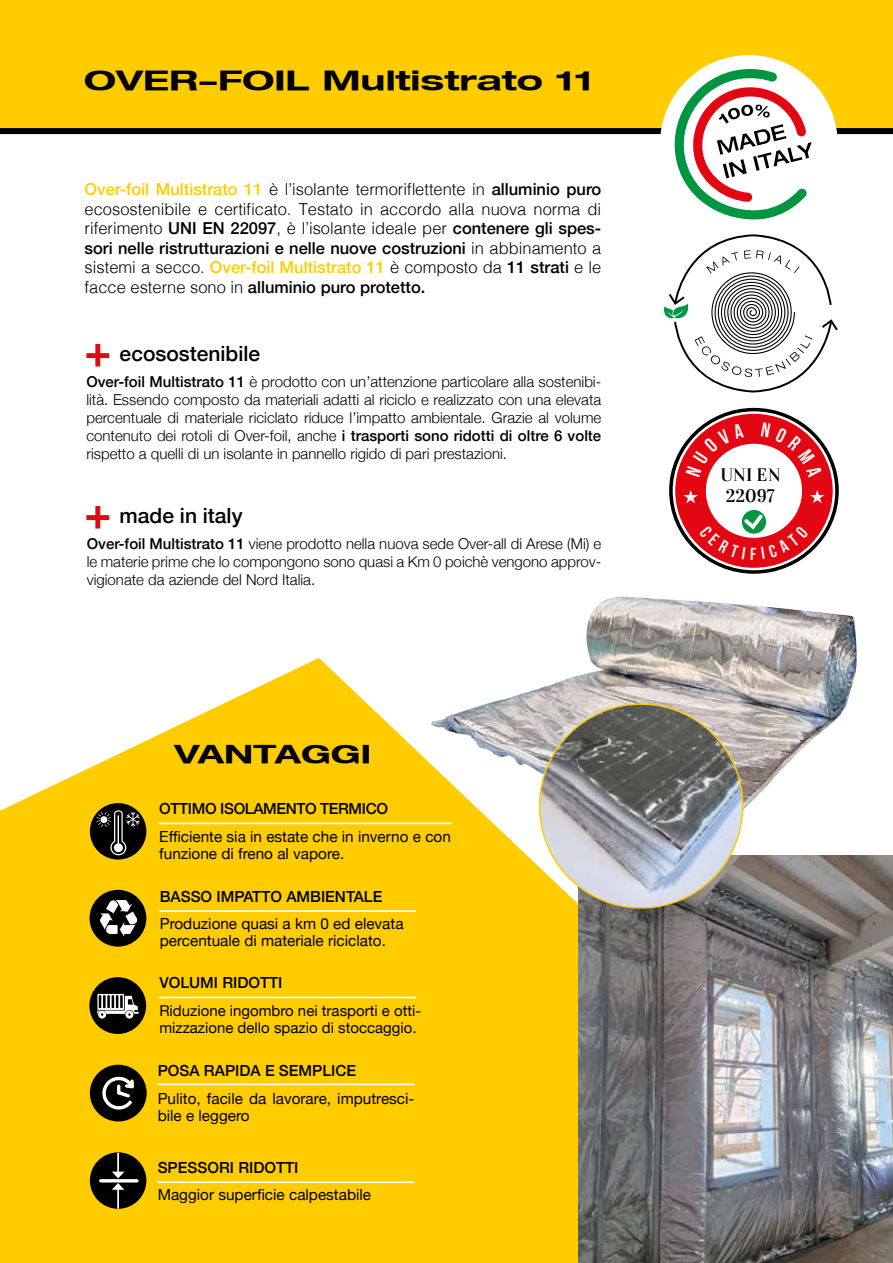
<style>
.page{position:relative;width:893px;height:1263px;background:#fff}
.page>*{position:absolute;margin:0;border:0;box-sizing:border-box;transform-origin:0 0}
.t1{font:700 45px "Helvetica Neue";color:#e30613}
.t2{font:700 expanded 27px "Helvetica Neue LT";color:#000;scale:1.25 1}
.t3{font:700 expanded 25.2px "Helvetica Neue LT";color:#000;scale:1.25 1}
.t4{font:500 21px "Helvetica Neue";color:#000}
.t5{font:18px/21px "Vidaloka";color:#000;text-align:center}
.t6{font:300 16.5px/19.5px "Helvetica";color:#000;text-align:justify}
.t7{font:500 16.5px "Helvetica Neue";color:#000}
.t8{font:15.3px/17.1px "Helvetica Neue";color:#000}
.t9{font:500 15.3px "Helvetica Neue";color:#000}
.t10{font:500 15.3px "Helvetica Neue";letter-spacing:-.025em;color:#000}
.t11{font:300 15px/18px "Helvetica Neue";color:#000;text-align:justify}
.t12{font:15px/17.1px "Helvetica Neue";color:#000}
.s1{font-family:"Helvetica Neue";font-weight:500;color:#fc0}
.s2{font-family:"Helvetica Neue";font-weight:500}
.s3{font-family:"Helvetica";font-weight:300}
.s4{font-weight:500}
</style>
<div class="page">
<svg style="left:0;top:658px;width:578px;height:605px;fill:#fc0"></svg>
<img style="left:578px;top:855px;width:315px;height:408px">
<div style="left:0;top:0;width:893px;height:131px;background:#fc0"></div>
<svg style="left:664px;top:234px;width:174px;height:158px"></svg>
<div style="left:0;top:128px;width:893px;height:6px;background:#000"></div>
<div style="left:660px;top:55px;width:178px;height:178px;background:#fff;border-radius:50%"></div>
<svg style="left:667px;top:66px;width:145px;height:154px"></svg>
<hr style="left:158px;top:1083px;width:256px;height:2px;background:#fff">
<div style="left:90px;top:1065px;width:57px;height:56px;background:#000;border-radius:50%"></div>
<svg style="left:102px;top:1076px;width:32px;height:34px"></svg>
<hr style="left:160px;top:910px;width:255px;height:2px;background:#fff">
<hr style="left:159px;top:997px;width:257px;height:1px;background:#fff">
<div style="left:89px;top:977px;width:57px;height:57px;background:#000;border-radius:50%"></div>
<svg style="left:97px;top:994px;width:42px;height:24px"></svg>
<hr style="left:158px;top:1181px;width:256px;height:2px;background:#fff">
<div style="left:90px;top:1152px;width:56px;height:57px;background:#000;border-radius:50%"></div>
<hr style="left:117px;top:1153px;width:2px;height:20px;background:#fff">
<svg style="left:112px;top:1171px;width:12px;height:37px"></svg>
<hr style="left:101px;top:1179px;width:36px;height:3px;background:#fff">
<hr style="left:159px;top:822px;width:292px;height:2px;background:#fff">
<div style="left:90px;top:803px;width:56px;height:56px;background:#000;border-radius:50%"></div>
<svg style="left:96px;top:809px;width:44px;height:46px"></svg>
<div style="left:90px;top:890px;width:56px;height:57px;background:#000;border-radius:50%"></div>
<img style="left:100px;top:901px;width:36px;height:35px">
<img style="left:431px;top:596px;width:426px;height:244px">
<svg style="left:535px;top:699px;width:212px;height:213px"></svg>
<svg style="left:669px;top:408px;width:170px;height:166px"></svg>
<h2 class="t2" style="left:84px;top:64px;width:409px">OVER-FOIL Multistrato 11</h2>
<p class="t6" style="left:85px;top:179px;width:518px"><span class="s1">Over-foil Multistrato 11</span> è l’isolante termoriflettente in <span class="s2">alluminio puro </span>ecosostenibile e certificato. Testato in accordo alla nuova norma di riferimento <span class="s2">UNI EN 22097</span>, è l’isolante ideale per <span class="s2">contenere gli spes-</span></p>
<p class="t7" style="left:85px;top:235px;width:518px">sori nelle ristrutturazioni e nelle nuove costruzioni <span class="s3">in abbinamento a</span></p>
<p class="t6" style="left:85px;top:257px;width:518px">sistemi a secco. <span class="s1">Over-foil Multistrato 11</span> è composto da <span class="s2">11 strati</span> e le</p>
<p class="t7" style="left:85px;top:274px;width:342px"><span class="s3">facce esterne sono in</span> alluminio puro protetto.</p>
<h1 class="t1" style="left:111px;top:395px;width:28px;rotate:-180deg">+</h1>
<h3 class="t4" style="left:120px;top:336px;width:142px">ecosostenibile</h3>
<p class="t11" style="left:86px;top:371px;width:516px"><span class="s4">Over-foil Multistrato 11</span> è prodotto con un’attenzione particolare alla sostenibi&shy;lità. Essendo composto da materiali adatti al riciclo e realizzato con una elevata percentuale di materiale riciclato riduce l’impatto ambientale. Grazie al volume contenuto dei rotoli di Over-foil, anche <span class="s4">i trasporti sono ridotti di oltre 6 volte </span>rispetto a quelli di un isolante in pannello rigido di pari prestazioni.</p>
<h1 class="t1" style="left:112px;top:557px;width:28px;rotate:-180deg">+</h1>
<h3 class="t4" style="left:120px;top:499px;width:124px">made in italy</h3>
<p class="t11" style="left:87px;top:533px;width:516px"><span class="s4">Over-foil Multistrato 11</span> viene prodotto nella nuova sede Over-all di Arese (Mi) e le materie prime che lo compongono sono quasi a Km 0 poichè vengono approv&shy;vigionate da aziende del Nord Italia.</p>
<h3 class="t3" style="left:175px;top:738px;width:159px">VANTAGGI</h3>
<p class="t10" style="left:159px;top:797px;width:230px">OTTIMO ISOLAMENTO TERMICO</p>
<p class="t8" style="left:159px;top:828px;width:293px">Efficiente sia in estate che in inverno e con funzione di freno al vapore.</p>
<p class="t9" style="left:160px;top:884px;width:224px">BASSO IMPATTO AMBIENTALE</p>
<p class="t8" style="left:160px;top:916px;width:245px">Produzione quasi a km 0 ed elevata percentuale di materiale riciclato.</p>
<p class="t9" style="left:159px;top:971px;width:125px">VOLUMI RIDOTTI</p>
<p class="t12" style="left:159px;top:1003px;width:263px">Riduzione ingombro nei trasporti e otti&shy;mizzazione dello spazio di stoccaggio.</p>
<p class="t9" style="left:158px;top:1059px;width:200px">POSA RAPIDA E SEMPLICE</p>
<p class="t8" style="left:158px;top:1091px;width:258px">Pulito, facile da lavorare, imputresci&shy;bile e leggero</p>
<p class="t9" style="left:158px;top:1155px;width:142px">SPESSORI RIDOTTI</p>
<p class="t8" style="left:158px;top:1187px;width:215px">Maggior superficie calpestabile</p>
<p class="t5" style="left:720px;top:464px;width:62px">UNI EN<br>22097</p>
</div>
